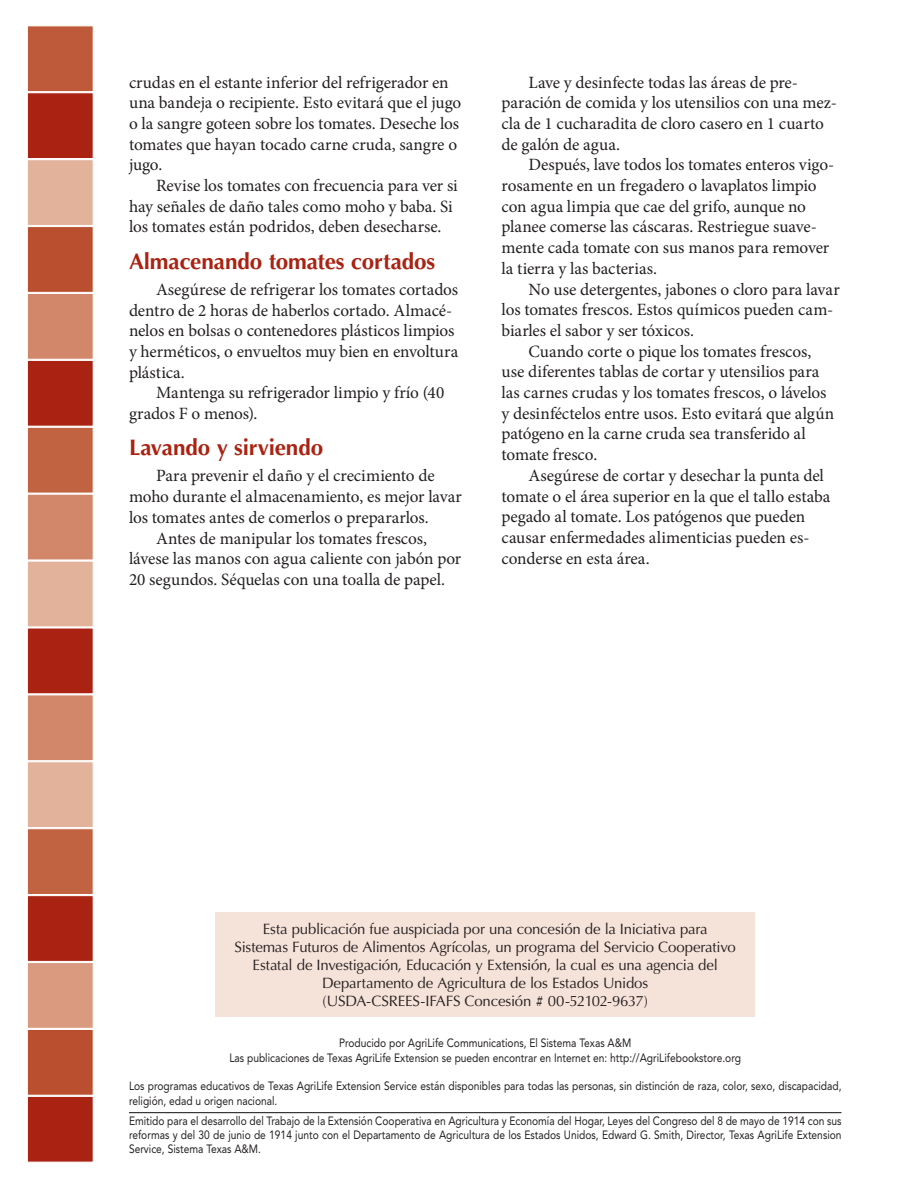
<style>
.page{position:relative;width:918px;height:1188px;background:#fff}
.page>*{position:absolute;margin:0;border:0;box-sizing:border-box;transform-origin:0 0}
.heading1{font:700 22.5px "Optima";letter-spacing:-.005em;color:#aa2312}
.body_text{font:17.25px/20.7px "Minion Pro";letter-spacing:-.01em;color:#231f20}
.body_text-2{font:15px/18px "Optima";letter-spacing:-.015em;color:#231f20;text-align:center}
.Statement{font:12px/14.4px "Avenir";color:#231f20;scale:.85 1}
</style>
<div class="page">
<div style="left:27px;top:92px;width:67px;height:67px;background:#aa2312;border:1px solid #fff"></div>
<div style="left:27px;top:159px;width:67px;height:67px;background:#e3b29b;border:1px solid #fff"></div>
<div style="left:27px;top:26px;width:67px;height:66px;background:#be5939;border:1px solid #fff"></div>
<div style="left:27px;top:226px;width:67px;height:67px;background:#ba4f2f;border:1px solid #fff"></div>
<div style="left:27px;top:293px;width:67px;height:67px;background:#d3876a;border:1px solid #fff"></div>
<div style="left:27px;top:360px;width:67px;height:67px;background:#aa2312;border:1px solid #fff"></div>
<div style="left:27px;top:427px;width:67px;height:66px;background:#c16241;border:1px solid #fff"></div>
<div style="left:27px;top:494px;width:67px;height:66px;background:#d3876a;border:1px solid #fff"></div>
<div style="left:27px;top:561px;width:67px;height:66px;background:#e3b29b;border:1px solid #fff"></div>
<div style="left:27px;top:628px;width:67px;height:66px;background:#aa2312;border:1px solid #fff"></div>
<div style="left:27px;top:695px;width:67px;height:66px;background:#d3876a;border:1px solid #fff"></div>
<div style="left:27px;top:761px;width:67px;height:67px;background:#e3b29b;border:1px solid #fff"></div>
<div style="left:27px;top:828px;width:67px;height:67px;background:#c16241;border:1px solid #fff"></div>
<div style="left:27px;top:895px;width:67px;height:67px;background:#aa2312;border:1px solid #fff"></div>
<div style="left:27px;top:962px;width:67px;height:67px;background:#da9a80;border:1px solid #fff"></div>
<div style="left:27px;top:1029px;width:67px;height:67px;background:#ba4f2f;border:1px solid #fff"></div>
<div style="left:27px;top:1096px;width:67px;height:66px;background:#aa2312;border:1px solid #fff"></div>
<hr style="left:129px;top:1112px;width:713px;height:1px;background:#231f20">
<div style="left:215px;top:912px;width:540px;height:105px;background:#f5e2d8"></div>
<p class="body_text" style="left:129px;top:72px;width:334px">crudas en el estante inferior del refrigerador en una bandeja o recipiente. Esto evitará que el jugo o la sangre goteen sobre los tomates. Deseche los tomates que hayan tocado carne cruda, sangre o jugo.</p>
<p class="body_text" style="left:129px;top:175px;width:330px;text-indent:27px">Revise los tomates con frecuencia para ver si hay señales de daño tales como moho y baba. Si los tomates están podridos, deben desecharse.</p>
<p class="heading1" style="left:129px;top:248px;width:308px">Almacenando tomates cortados</p>
<p class="body_text" style="left:129px;top:279px;width:331px;text-indent:27px">Asegúrese de refrigerar los tomates cortados dentro de 2 horas de haberlos cortado. Almacé&shy;nelos en bolsas o contenedores plásticos limpios y herméticos, o envueltos muy bien en envoltura plástica.</p>
<p class="body_text" style="left:129px;top:383px;width:317px;text-indent:27px">Mantenga su refrigerador limpio y frío (40 grados F o menos).</p>
<p class="heading1" style="left:129px;top:435px;width:196px">Lavando y sirviendo</p>
<p class="body_text" style="left:129px;top:466px;width:335px;text-indent:27px">Para prevenir el daño y el crecimiento de moho durante el almacenamiento, es mejor lavar los tomates antes de comerlos o prepararlos.</p>
<p class="body_text" style="left:129px;top:528px;width:334px;text-indent:27px">Antes de manipular los tomates frescos, lávese las manos con agua caliente con jabón por<br>20 segundos. Séquelas con una toalla de papel.</p>
<p class="body_text" style="left:502px;top:72px;width:337px;text-indent:27px">Lave y desinfecte todas las áreas de pre&shy;paración de comida y los utensilios con una mez&shy;cla de 1 cucharadita de cloro casero en 1 cuarto de galón de agua.</p>
<p class="body_text" style="left:502px;top:155px;width:334px;text-indent:27px">Después, lave todos los tomates enteros vigo&shy;rosamente en un fregadero o lavaplatos limpio con agua limpia que cae del grifo, aunque no planee comerse las cáscaras. Restriegue suave&shy;mente cada tomate con sus manos para remover la tierra y las bacterias.</p>
<p class="body_text" style="left:502px;top:279px;width:340px;text-indent:27px">No use detergentes, jabones o cloro para lavar los tomates frescos. Estos químicos pueden cam&shy;biarles el sabor y ser tóxicos.</p>
<p class="body_text" style="left:502px;top:341px;width:334px;text-indent:27px">Cuando corte o pique los tomates frescos, use diferentes tablas de cortar y utensilios para las carnes crudas y los tomates frescos, o lávelos y desinféctelos entre usos. Esto evitará que algún patógeno en la carne cruda sea transferido al tomate fresco.</p>
<p class="body_text" style="left:502px;top:465px;width:330px;text-indent:27px">Asegúrese de cortar y desechar la punta del tomate o el área superior en la que el tallo estaba pegado al tomate. Los patógenos que pueden causar enfermedades alimenticias pueden es&shy;conderse en esta área.</p>
<p class="body_text-2" style="left:235px;top:920px;width:503px">Esta publicación fue auspiciada por una concesión de la Iniciativa para Sistemas Futuros de Alimentos Agrícolas, un programa del Servicio Cooperativo Estatal de Investigación, Educación y Extensión, la cual es una agencia del Departamento de Agricultura de los Estados Unidos<br>(USDA-CSREES-IFAFS Concesión # 00-52102-9637)</p>
<p class="Statement" style="left:339px;top:1036px;width:345px">Producido por AgriLife Communications, El Sistema Texas A&amp;M</p>
<p class="Statement" style="left:229px;top:1050px;width:603px">Las publicaciones de Texas AgriLife Extension se pueden encontrar en Internet en: http://AgriLifebookstore.org</p>
<p class="Statement" style="left:129px;top:1079px;width:840px">Los programas educativos de Texas AgriLife Extension Service están disponibles para todas las personas, sin distinción de raza, color, sexo, discapacidad, religión, edad u origen nacional.</p>
<p class="Statement" style="left:129px;top:1113px;width:840px;text-align:justify">Emitido para el desarrollo del Trabajo de la Extensión Cooperativa en Agricultura y Economía del Hogar, Leyes del Congreso del 8 de mayo de 1914 con sus reformas y del 30 de junio de 1914 junto con el Departamento de Agricultura de los Estados Unidos, Edward G. Smith, Director, Texas AgriLife Extension Service, Sistema Texas A&amp;M.</p>
</div>
